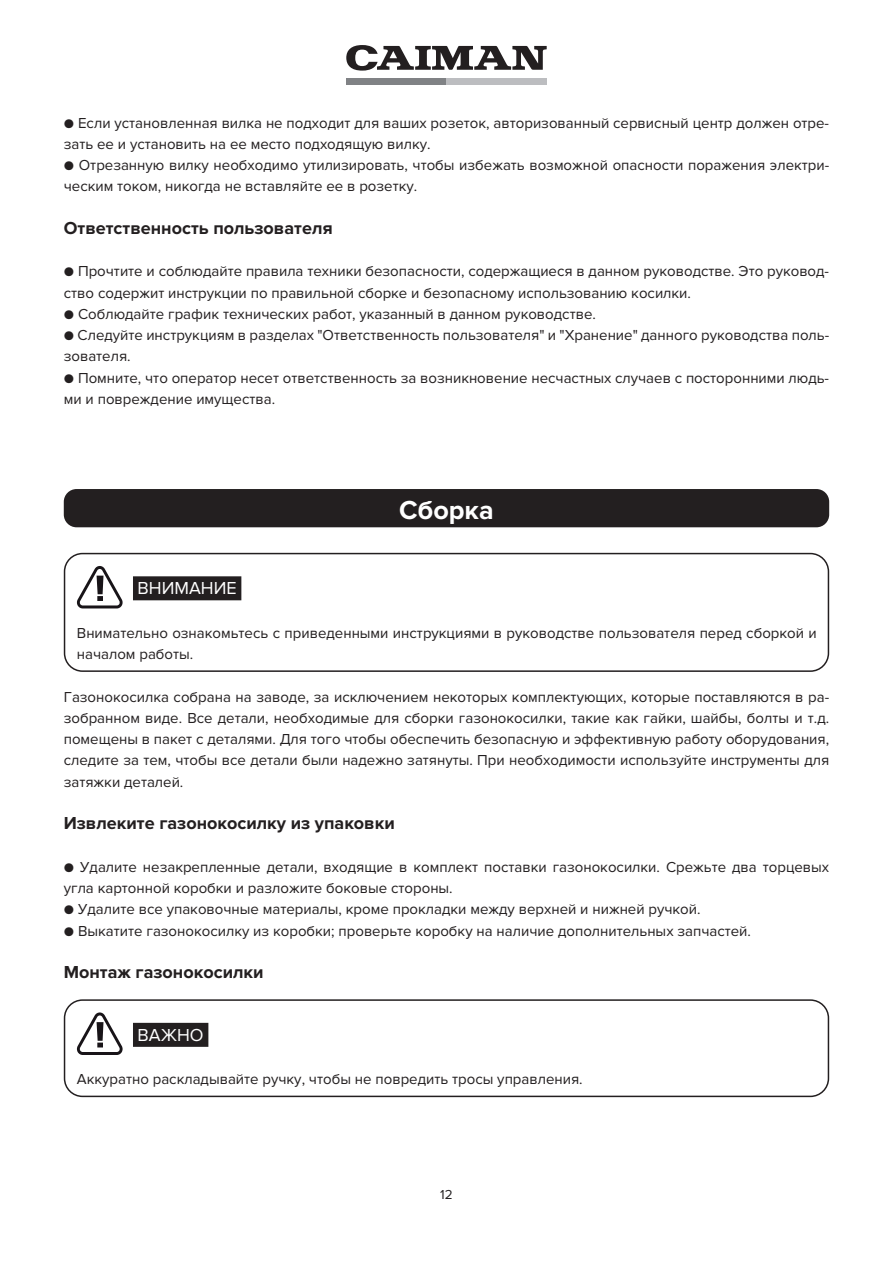
<style>
.page{position:relative;width:893px;height:1263px;background:#fff}
.page>*{position:absolute;margin:0;border:0;box-sizing:border-box;transform-origin:0 0}
.t1{font:700 27px "Proxima Nova";color:#fff}
.t2{font:700 18px "Proxima Nova";color:#231f20}
.t3{font:18px "Proxima Nova";color:#fff}
.t4{font:15px/21.3px "Proxima Nova";color:#231f20}
.t5{font:13.5px "Proxima Nova";color:#231f20}
</style>
<div class="page">
<svg style="left:346px;top:45px;width:201px;height:26px"></svg>
<div style="left:347px;top:78px;width:100px;height:7px;background:#808285"></div>
<div style="left:447px;top:78px;width:100px;height:7px;background:#bcbdc0"></div>
<div style="left:64px;top:489px;width:765px;height:38px;background:#231f20;border-radius:13px"></div>
<div style="left:133px;top:576px;width:108px;height:24px;background:#231f20"></div>
<svg style="left:77px;top:566px;width:46px;height:42px"></svg>
<div style="left:133px;top:1023px;width:75px;height:24px;background:#231f20"></div>
<svg style="left:77px;top:1012px;width:46px;height:43px"></svg>
<div style="left:64px;top:553px;width:765px;height:119px;border:2px solid #231f20;border-radius:18px"></div>
<div style="left:64px;top:999px;width:765px;height:98px;border:2px solid #231f20;border-radius:18px"></div>
<p class="t4" style="left:64px;top:112px;width:767px">● Если установленная вилка не подходит для ваших розеток, авторизованный сервисный центр должен отре&shy;зать ее и установить на ее место подходящую вилку.</p>
<p class="t4" style="left:64px;top:155px;width:767px">● Отрезанную вилку необходимо утилизировать, чтобы избежать возможной опасности поражения электри&shy;ческим током, никогда не вставляйте ее в розетку.</p>
<p class="t2" style="left:64px;top:217px;width:270px">Ответственность пользователя</p>
<p class="t4" style="left:64px;top:261px;width:767px">● Прочтите и соблюдайте правила техники безопасности, содержащиеся в данном руководстве. Это руковод&shy;ство содержит инструкции по правильной сборке и безопасному использованию косилки.</p>
<p class="t4" style="left:64px;top:303px;width:534px">● Соблюдайте график технических работ, указанный в данном руководстве.</p>
<p class="t4" style="left:64px;top:325px;width:767px">● Следуйте инструкциям в разделах "Ответственность пользователя" и "Хранение" данного руководства поль&shy;зователя.</p>
<p class="t4" style="left:64px;top:367px;width:767px">● Помните, что оператор несет ответственность за возникновение несчастных случаев с посторонними людь&shy;ми и повреждение имущества.</p>
<h1 class="t1" style="left:399px;top:494px;width:96px">Сборка</h1>
<p class="t3" style="left:138px;top:578px;width:101px">ВНИМАНИЕ</p>
<p class="t4" style="left:77px;top:622px;width:741px">Внимательно ознакомьтесь с приведенными инструкциями в руководстве пользователя перед сборкой и началом работы.</p>
<p class="t4" style="left:64px;top:686px;width:767px;text-align:justify">Газонокосилка собрана на заводе, за исключением некоторых комплектующих, которые поставляются в ра&shy;зобранном виде. Все детали, необходимые для сборки газонокосилки, такие как гайки, шайбы, болты и т.д. помещены в пакет с деталями. Для того чтобы обеспечить безопасную и эффективную работу оборудования, следите за тем, чтобы все детали были надежно затянуты. При необходимости используйте инструменты для затяжки деталей.</p>
<p class="t2" style="left:64px;top:813px;width:333px">Извлеките газонокосилку из упаковки</p>
<p class="t4" style="left:64px;top:856px;width:767px">● Удалите незакрепленные детали, входящие в комплект поставки газонокосилки. Срежьте два торцевых угла картонной коробки и разложите боковые стороны.</p>
<p class="t4" style="left:64px;top:899px;width:638px">● Удалите все упаковочные материалы, кроме прокладки между верхней и нижней ручкой.</p>
<p class="t4" style="left:64px;top:920px;width:689px">● Выкатите газонокосилку из коробки; проверьте коробку на наличие дополнительных запчастей.</p>
<p class="t2" style="left:64px;top:962px;width:201px">Монтаж газонокосилки</p>
<p class="t3" style="left:138px;top:1024px;width:68px">ВАЖНО</p>
<p class="t4" style="left:77px;top:1069px;width:507px">Аккуратно раскладывайте ручку, чтобы не повредить тросы управления.</p>
<p class="t5" style="left:440px;top:1186px;width:14px">12</p>
</div>
